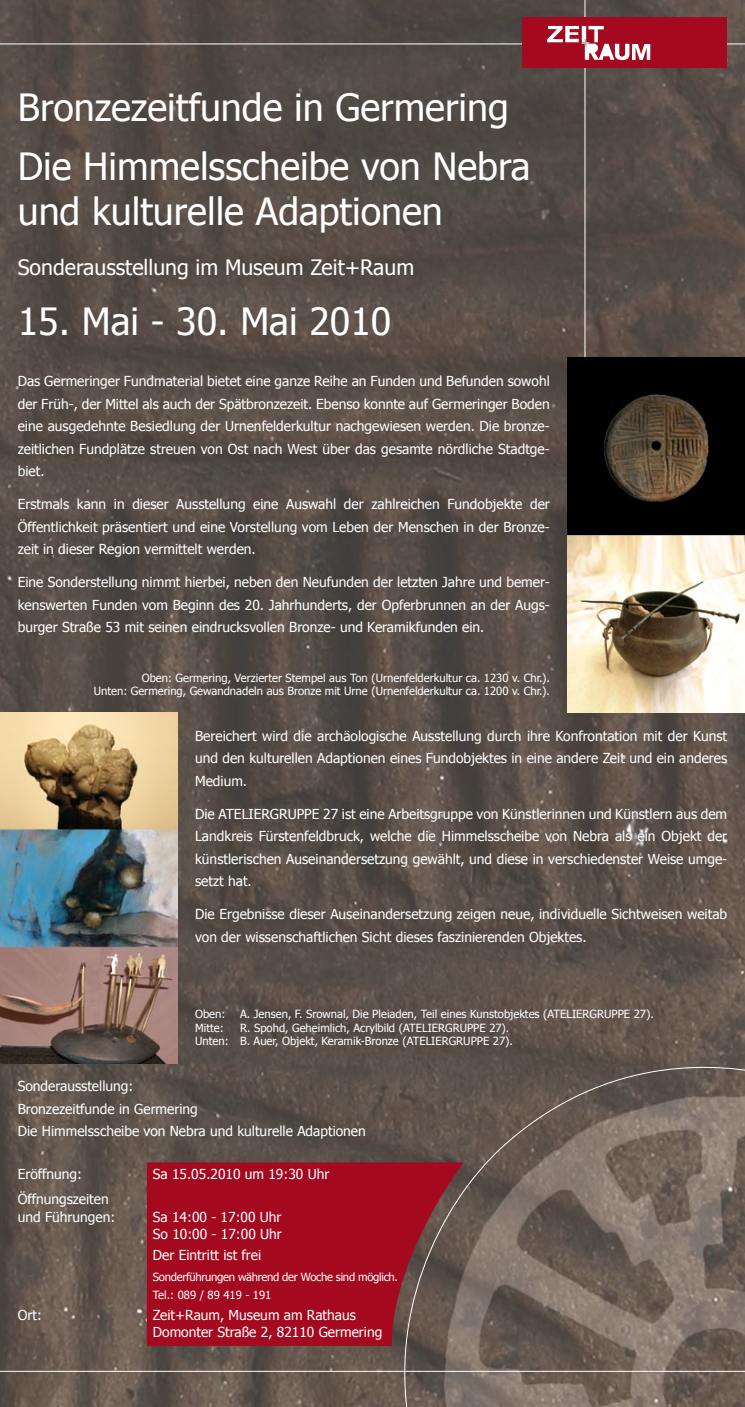
<style>
.page{position:relative;width:745px;height:1407px;background:#fff}
.page>*{position:absolute;margin:0;border:0;box-sizing:border-box;transform-origin:0 0}
.t1{font:37.5px/59.1px "Tahoma";color:#fff}
.t2{font:21.25px "Tahoma";color:#fff}
.t3{font:13.75px/22.5px "Tahoma";color:#fff;text-align:justify}
.t4{font:11.25px/13.5px "Tahoma";color:#fff;text-align:right}
.t5{font:11.25px/17.5px "Tahoma";letter-spacing:-.025em;color:#fff}
</style>
<div class="page">
<img style="left:0;top:0;width:744px;height:1407px">
<hr style="left:0;top:1371px;width:744px;height:1px;background:#fff">
<svg style="left:379px;top:1046px;width:365px;height:361px;background:#71645c"></svg>
<hr style="left:584px;top:0;width:1px;height:712px;background:#fff">
<hr style="left:0;top:44px;width:744px;height:1px;background:#fff">
<div style="left:522px;top:18px;width:204px;height:50px;background:#a5091f"></div>
<svg style="left:547px;top:26px;width:102px;height:34px"></svg>
<svg style="left:147px;top:1162px;width:316px;height:184px;background:#9b1426"></svg>
<img style="left:567px;top:358px;width:177px;height:354px">
<img style="left:0;top:712px;width:177px;height:351px">
<h1 class="t1" style="left:18px;top:76px;width:514px">Bronzezeitfunde in Germering<br>Die Himmelsscheibe von Nebra</h1>
<h1 class="t1" style="left:18px;top:180px;width:426px">und kulturelle Adaptionen</h1>
<h2 class="t2" style="left:18px;top:253px;width:398px">Sonderausstellung im Museum Zeit+Raum</h2>
<h1 class="t1" style="left:18px;top:290px;width:375px">15. Mai - 30. Mai 2010</h1>
<p class="t3" style="left:18px;top:369px;width:533px">Das Germeringer Fundmaterial bietet eine ganze Reihe an Funden und Befunden sowohl der Früh-, der Mittel als auch der Spätbronzezeit. Ebenso konnte auf Germeringer Boden eine ausgedehnte Besiedlung der Urnenfelderkultur nachgewiesen werden. Die bronze&shy;zeitlichen Fundplätze streuen von Ost nach West über das gesamte nördliche Stadtge&shy;biet.</p>
<p class="t3" style="left:18px;top:492px;width:533px">Erstmals kann in dieser Ausstellung eine Auswahl der zahlreichen Fundobjekte der Öffentlichkeit präsentiert und eine Vorstellung vom Leben der Menschen in der Bronze&shy;zeit in dieser Region vermittelt werden.</p>
<p class="t3" style="left:18px;top:570px;width:533px">Eine Sonderstellung nimmt hierbei, neben den Neufunden der letzten Jahre und bemer&shy;kenswerten Funden vom Beginn des 20. Jahrhunderts, der Opferbrunnen an der Augs&shy;burger Straße 53 mit seinen eindrucksvollen Bronze- und Keramikfunden ein.</p>
<p class="t4" style="left:94px;top:670px;width:457px">Oben: Germering, Verzierter Stempel aus Ton (Urnenfelderkultur ca. 1230 v. Chr.).<br>Unten: Germering, Gewandnadeln aus Bronze mit Urne (Urnenfelderkultur ca. 1200 v. Chr.).</p>
<p class="t3" style="left:195px;top:724px;width:533px">Bereichert wird die archäologische Ausstellung durch ihre Konfrontation mit der Kunst und den kulturellen Adaptionen eines Fundobjektes in eine andere Zeit und ein anderes Medium.</p>
<p class="t3" style="left:195px;top:802px;width:533px">Die ATELIERGRUPPE 27 ist eine Arbeitsgruppe von Künstlerinnen und Künstlern aus dem Landkreis Fürstenfeldbruck, welche die Himmelsscheibe von Nebra als ein Objekt der künstlerischen Auseinandersetzung gewählt, und diese in verschiedenster Weise umge&shy;setzt hat.</p>
<p class="t3" style="left:195px;top:902px;width:533px">Die Ergebnisse dieser Auseinandersetzung zeigen neue, individuelle Sichtweisen weitab von der wissenschaftlichen Sicht dieses faszinierenden Objektes.</p>
<p class="t4" style="left:195px;top:1007px;width:32px">Oben:</p>
<p class="t4" style="left:240px;top:1007px;width:415px">A. Jensen, F. Srownal, Die Pleiaden, Teil eines Kunstobjektes (ATELIERGRUPPE 27).</p>
<p class="t4" style="left:195px;top:1020px;width:30px">Mitte:</p>
<p class="t4" style="left:195px;top:1020px;width:319px;text-align:left;text-indent:45px">R. Spohd, Geheimlich, Acrylbild (ATELIERGRUPPE 27).<br>Unten: B. Auer, Objekt, Keramik-Bronze (ATELIERGRUPPE 27).</p>
<p class="t3" style="left:18px;top:1074px;width:349px;text-align:left">Sonderausstellung:<br>Bronzezeitfunde in Germering<br>Die Himmelsscheibe von Nebra und kulturelle Adaptionen</p>
<p class="t3" style="left:18px;top:1162px;width:66px">Eröffnung:</p>
<p class="t3" style="left:153px;top:1162px;width:178px">Sa 15.05.2010 um 19:30 Uhr</p>
<p class="t3" style="left:18px;top:1189px;width:99px;line-height:17.5px">Öffnungszeiten und Führungen:</p>
<p class="t3" style="left:153px;top:1207px;width:130px;line-height:17.5px">Sa 14:00 - 17:00 Uhr<br>So 10:00 - 17:00 Uhr</p>
<p class="t3" style="left:153px;top:1243px;width:110px">Der Eintritt ist frei</p>
<p class="t5" style="left:153px;top:1268px;width:246px">Sonderführungen während der Woche sind möglich.<br>Tel.: 089 / 89 419 - 191</p>
<p class="t3" style="left:18px;top:1303px;width:26px">Ort:</p>
<p class="t3" style="left:153px;top:1305px;width:231px;line-height:17.5px">Zeit+Raum, Museum am Rathaus<br>Domonter Straße 2, 82110 Germering</p>
</div>
